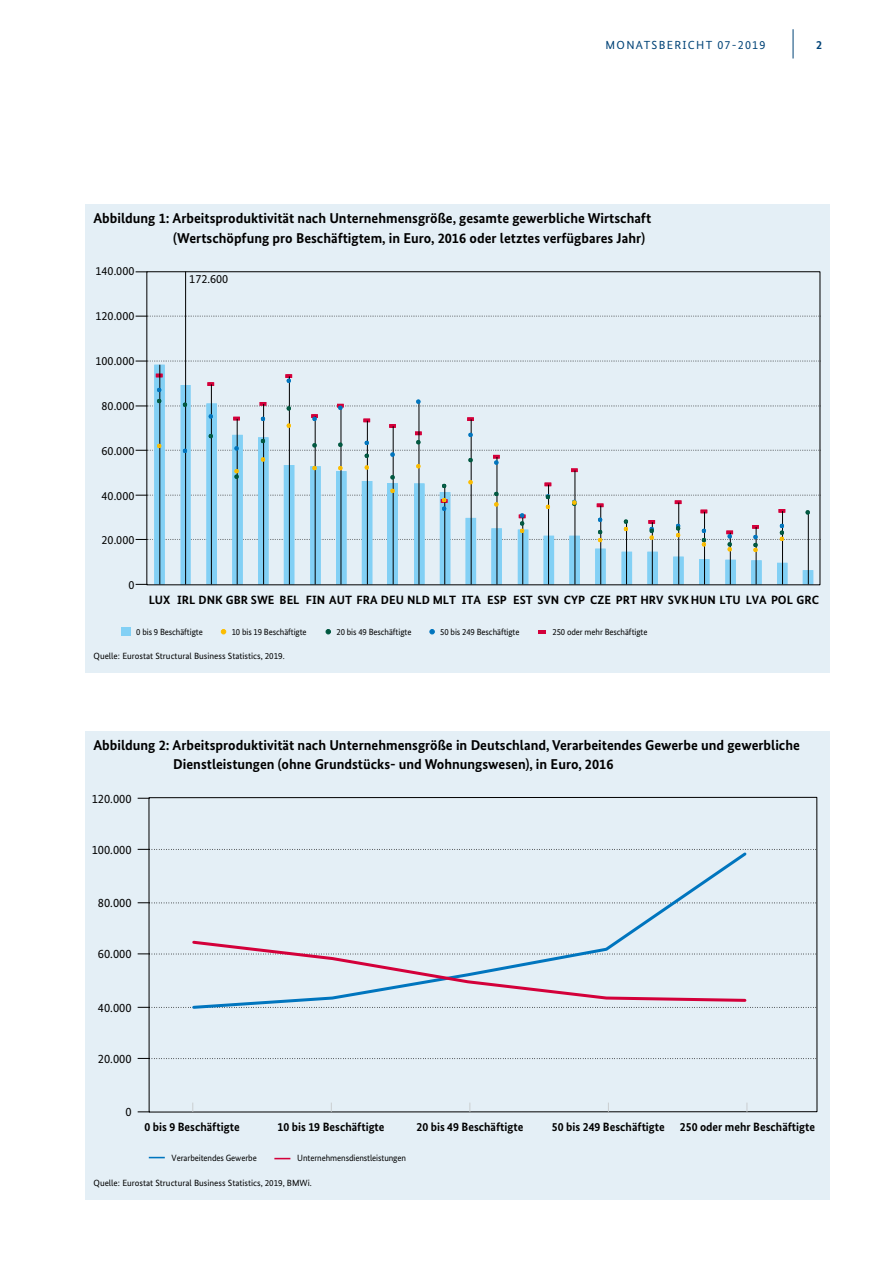
<style>
.page{position:relative;width:893px;height:1263px;background:#fff}
.page>*{position:absolute;margin:0;border:0;box-sizing:border-box;transform-origin:0 0}
.t1{font:700 14.25px/19.5px "Bundes Sans";color:#000}
.t2{font:12.45px "Bundes Sans";color:#000}
.t3{font:700 12px "Bundes Sans";color:#000}
.t4{font:12px "Bundes Sans";color:#000}
.t5{font:700 12px "Bundes Sans";color:#004377}
.t6{font:11.7px "Bundes Sans";letter-spacing:.11em;color:#004377}
.t7{font:9px "Bundes Sans";letter-spacing:-.01em;color:#000;scale:.96 1}
.t8{font:9px "Bundes Sans";letter-spacing:-.01em;color:#000}
.s1{font-size:12px}
</style>
<div class="page">
<hr style="left:793px;top:29px;width:1px;height:30px;background:#004377">
<div style="left:85px;top:204px;width:744px;height:468px;background:#e4eff6"></div>
<div style="left:121px;top:627px;width:9px;height:8px;background:#82d0f5"></div>
<svg style="left:539px;top:630px;width:7px;height:4px"></svg>
<svg style="left:154px;top:365px;width:659px;height:218px"></svg>
<svg style="left:136px;top:361px;width:685px;height:1px"></svg>
<svg style="left:136px;top:316px;width:685px;height:1px"></svg>
<svg style="left:156px;top:374px;width:7px;height:3px"></svg>
<svg style="left:207px;top:382px;width:7px;height:4px"></svg>
<hr style="left:159px;top:365px;width:1px;height:219px;background:#000">
<hr style="left:185px;top:272px;width:1px;height:312px;background:#000">
<hr style="left:211px;top:384px;width:1px;height:200px;background:#000">
<hr style="left:237px;top:419px;width:1px;height:165px;background:#000">
<hr style="left:263px;top:404px;width:1px;height:180px;background:#000">
<hr style="left:289px;top:376px;width:1px;height:208px;background:#000">
<hr style="left:315px;top:416px;width:1px;height:168px;background:#000">
<hr style="left:341px;top:406px;width:1px;height:178px;background:#000">
<hr style="left:367px;top:421px;width:1px;height:163px;background:#000">
<hr style="left:393px;top:426px;width:1px;height:158px;background:#000">
<hr style="left:419px;top:402px;width:1px;height:182px;background:#000">
<hr style="left:444px;top:486px;width:1px;height:98px;background:#000">
<hr style="left:471px;top:419px;width:1px;height:165px;background:#000">
<hr style="left:497px;top:457px;width:1px;height:127px;background:#000">
<hr style="left:522px;top:516px;width:1px;height:68px;background:#000">
<hr style="left:548px;top:485px;width:1px;height:99px;background:#000">
<hr style="left:575px;top:470px;width:1px;height:114px;background:#000">
<hr style="left:600px;top:506px;width:1px;height:78px;background:#000">
<hr style="left:626px;top:522px;width:1px;height:62px;background:#000">
<hr style="left:652px;top:522px;width:1px;height:62px;background:#000">
<hr style="left:678px;top:502px;width:1px;height:82px;background:#000">
<hr style="left:704px;top:512px;width:1px;height:72px;background:#000">
<hr style="left:730px;top:533px;width:1px;height:51px;background:#000">
<hr style="left:756px;top:527px;width:1px;height:57px;background:#000">
<hr style="left:782px;top:511px;width:1px;height:73px;background:#000">
<hr style="left:808px;top:513px;width:1px;height:71px;background:#000">
<svg style="left:430px;top:629px;width:5px;height:5px"></svg>
<svg style="left:326px;top:629px;width:5px;height:5px"></svg>
<svg style="left:221px;top:629px;width:5px;height:5px"></svg>
<svg style="left:157px;top:388px;width:4px;height:4px"></svg>
<svg style="left:285px;top:374px;width:7px;height:9px"></svg>
<svg style="left:136px;top:399px;width:685px;height:153px"></svg>
<div style="left:85px;top:731px;width:744px;height:468px;background:#e4eff6"></div>
<svg style="left:149px;top:1157px;width:16px;height:1px"></svg>
<svg style="left:274px;top:1158px;width:16px;height:1px"></svg>
<svg style="left:138px;top:1111px;width:12px;height:1px"></svg>
<svg style="left:138px;top:798px;width:12px;height:1px"></svg>
<svg style="left:138px;top:1058px;width:679px;height:1px"></svg>
<svg style="left:138px;top:902px;width:679px;height:1px"></svg>
<svg style="left:138px;top:849px;width:679px;height:1px"></svg>
<svg style="left:191px;top:852px;width:558px;height:157px"></svg>
<svg style="left:138px;top:939px;width:679px;height:69px"></svg>
<p class="t6" style="left:606px;top:38px;width:161px">MONATSBERICHT <span class="s1">07-2019</span></p>
<p class="t5" style="left:816px;top:38px;width:7px">2</p>
<p class="t1" style="left:173px;top:209px;width:480px;text-indent:-80px">Abbildung 1: Arbeitsproduktivität nach Unternehmensgröße, gesamte gewerbliche Wirtschaft (Wertschöpfung pro Beschäftigtem, in Euro, 2016 oder letztes verfügbares Jahr)</p>
<p class="t4" style="left:96px;top:264px;width:40px">140.000</p>
<p class="t4" style="left:96px;top:309px;width:40px">120.000</p>
<p class="t4" style="left:96px;top:354px;width:40px">100.000</p>
<p class="t4" style="left:102px;top:398px;width:34px">80.000</p>
<p class="t4" style="left:102px;top:443px;width:34px">60.000</p>
<p class="t4" style="left:102px;top:488px;width:34px">40.000</p>
<p class="t4" style="left:102px;top:532px;width:34px">20.000</p>
<p class="t4" style="left:128px;top:577px;width:8px">0</p>
<p class="t4" style="left:189px;top:272px;width:40px">172.600</p>
<p class="t3" style="left:149px;top:593px;width:672px">LUX IRL DNK GBR SWE BEL FIN AUT FRA DEU NLD MLT ITA ESP EST SVN CYP CZE PRT HRV SVK HUN LTU LVA POL GRC</p>
<p class="t7" style="left:232px;top:626px;width:80px">10 bis 19 Beschäftigte</p>
<p class="t7" style="left:336px;top:626px;width:80px">20 bis 49 Beschäftigte</p>
<p class="t7" style="left:440px;top:626px;width:84px">50 bis 249 Beschäftigte</p>
<p class="t7" style="left:136px;top:626px;width:71px">0 bis 9 Beschäftigte</p>
<p class="t7" style="left:552px;top:626px;width:100px">250 oder mehr Beschäftigte</p>
<p class="t8" style="left:94px;top:651px;width:193px">Quelle: Eurostat Structural Business Statistics, 2019.</p>
<p class="t1" style="left:173px;top:735px;width:628px;text-indent:-80px">Abbildung 2: Arbeitsproduktivität nach Unternehmensgröße in Deutschland, Verarbeitendes Gewerbe und gewerbliche<br>Dienstleistungen (ohne Grundstücks- und Wohnungswesen), in Euro, 2016</p>
<p class="t2" style="left:92px;top:791px;width:41px">120.000</p>
<p class="t2" style="left:92px;top:842px;width:41px">100.000</p>
<p class="t2" style="left:98px;top:895px;width:35px">80.000</p>
<p class="t2" style="left:98px;top:946px;width:35px">60.000</p>
<p class="t2" style="left:98px;top:1000px;width:35px">40.000</p>
<p class="t2" style="left:98px;top:1051px;width:35px">20.000</p>
<p class="t2" style="left:125px;top:1104px;width:8px">0</p>
<p class="t3" style="left:144px;top:1120px;width:97px">0 bis 9 Beschäftigte</p>
<p class="t3" style="left:278px;top:1120px;width:108px">10 bis 19 Beschäftigte</p>
<p class="t3" style="left:416px;top:1120px;width:108px">20 bis 49 Beschäftigte</p>
<p class="t3" style="left:552px;top:1120px;width:265px">50 bis 249 Beschäftigte 250 oder mehr Beschäftigte</p>
<p class="t7" style="left:172px;top:1152px;width:90px">Verarbeitendes Gewerbe</p>
<p class="t7" style="left:297px;top:1152px;width:115px">Unternehmensdienstleistungen</p>
<p class="t8" style="left:94px;top:1178px;width:220px">Quelle: Eurostat Structural Business Statistics, 2019, BMWi.</p>
</div>
